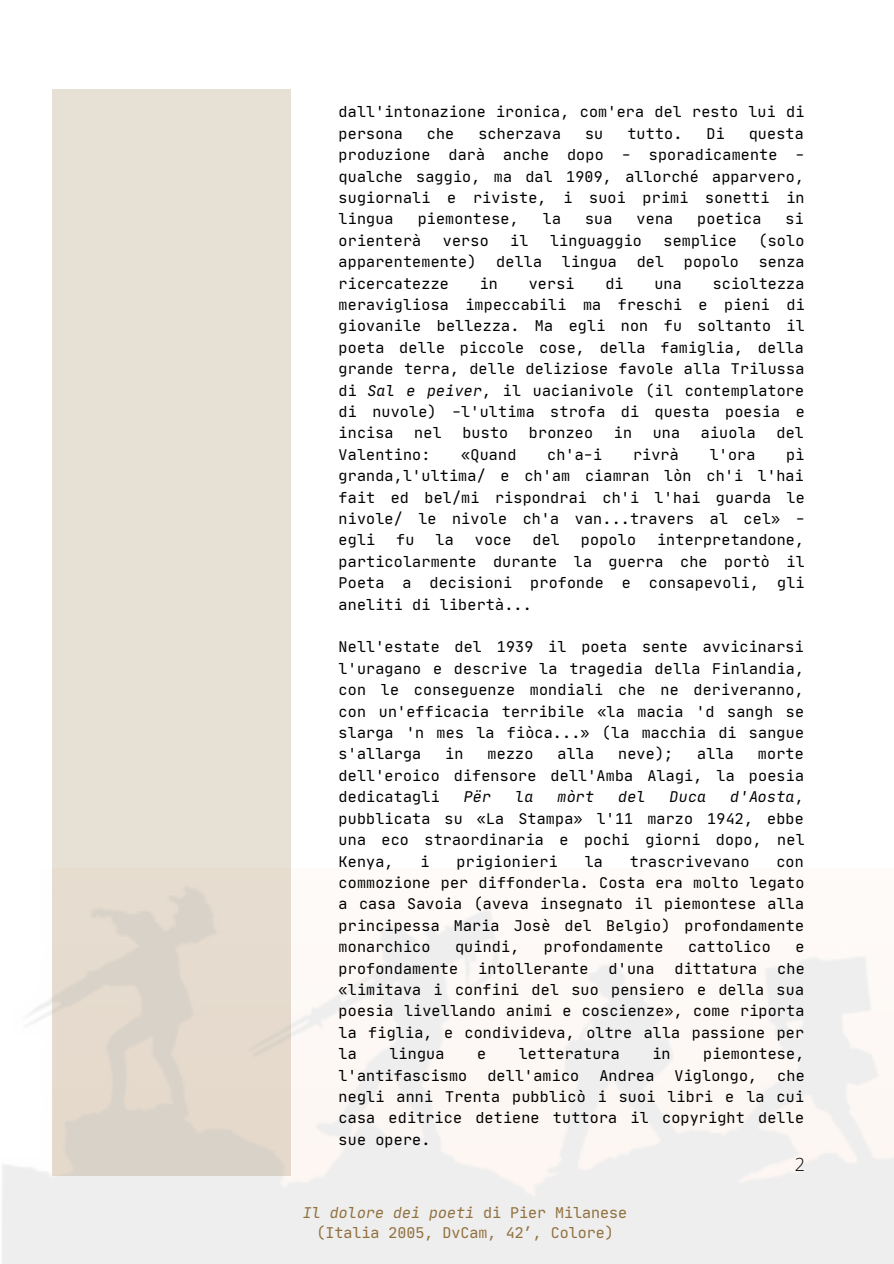
<style>
.page{position:relative;width:894px;height:1264px;background:#fff}
.page>*{position:absolute;margin:0;border:0;box-sizing:border-box;transform-origin:0 0}
.t1{font:300 18px "Open Sans";color:#000}
.t2{font:15px/21.5px "Jet Brains Mono";letter-spacing:.015em;color:#000;text-align:justify}
.t3{font:italic 15px "Jet Brains Mono";color:#91703e}
.t4{font:15px "Jet Brains Mono";color:#91703e}
.t5{font:italic 15px "Jet Brains Mono";letter-spacing:.015em;color:#000}
.s1{font-style:italic}
.s2{font-style:normal}
</style>
<div class="page">
<div style="left:52px;top:89px;width:239px;height:1086px;background:linear-gradient(to right,#e5ddd2,#e6ded3)"></div>
<p class="t2" style="left:338px;top:101px;width:467px">dall'intonazione ironica, com'era del resto lui di persona</p>
<p class="t2" style="left:427px;top:122px;width:29px">che</p>
<p class="t2" style="left:478px;top:122px;width:84px">scherzava</p>
<p class="t2" style="left:585px;top:122px;width:20px">su</p>
<p class="t2" style="left:627px;top:122px;width:57px">tutto.</p>
<p class="t2" style="left:706px;top:122px;width:20px">Di</p>
<p class="t2" style="left:338px;top:122px;width:467px;text-indent:410px">questa produzione darà anche dopo - sporadicamente - qualche saggio, ma dal 1909, allorché apparvero, sugiornali e riviste, i suoi primi sonetti in lingua</p>
<p class="t2" style="left:417px;top:208px;width:102px">piemontese,</p>
<p class="t2" style="left:542px;top:208px;width:20px">la</p>
<p class="t2" style="left:585px;top:208px;width:29px">sua</p>
<p class="t2" style="left:636px;top:208px;width:38px">vena</p>
<p class="t2" style="left:697px;top:208px;width:66px">poetica</p>
<p class="t2" style="left:785px;top:208px;width:20px">si</p>
<p class="t2" style="left:338px;top:229px;width:84px">orienterà</p>
<p class="t2" style="left:442px;top:229px;width:47px">verso</p>
<p class="t2" style="left:510px;top:229px;width:20px">il</p>
<p class="t2" style="left:550px;top:229px;width:93px">linguaggio</p>
<p class="t2" style="left:663px;top:229px;width:75px">semplice</p>
<p class="t2" style="left:758px;top:229px;width:47px">(solo</p>
<p class="t2" style="left:338px;top:251px;width:139px">apparentemente)</p>
<p class="t2" style="left:496px;top:251px;width:47px">della</p>
<p class="t2" style="left:561px;top:251px;width:57px">lingua</p>
<p class="t2" style="left:636px;top:251px;width:29px">del</p>
<p class="t2" style="left:683px;top:251px;width:57px">popolo</p>
<p class="t2" style="left:758px;top:251px;width:47px">senza</p>
<p class="t2" style="left:338px;top:272px;width:112px">ricercatezze</p>
<p class="t2" style="left:479px;top:272px;width:20px">in</p>
<p class="t2" style="left:528px;top:272px;width:47px">versi</p>
<p class="t2" style="left:605px;top:272px;width:20px">di</p>
<p class="t2" style="left:654px;top:272px;width:29px">una</p>
<p class="t2" style="left:338px;top:272px;width:467px;text-indent:374px">scioltezza meravigliosa impeccabili ma freschi e pieni di giovanile bellezza. Ma egli non fu soltanto il poeta delle piccole cose, della famiglia, della grande terra, delle deliziose favole alla Trilussa di <span class="s1">Sal e peiver</span>, il uacianivole (il contemplatore di nuvole) -l'ultima strofa di questa poesia e incisa</p>
<p class="t2" style="left:414px;top:422px;width:29px">nel</p>
<p class="t2" style="left:462px;top:422px;width:47px">busto</p>
<p class="t2" style="left:528px;top:422px;width:66px">bronzeo</p>
<p class="t2" style="left:613px;top:422px;width:20px">in</p>
<p class="t2" style="left:652px;top:422px;width:29px">una</p>
<p class="t2" style="left:700px;top:422px;width:57px">aiuola</p>
<p class="t2" style="left:776px;top:422px;width:29px">del</p>
<p class="t2" style="left:338px;top:443px;width:93px">Valentino:</p>
<p class="t2" style="left:461px;top:443px;width:57px">«Quand</p>
<p class="t2" style="left:547px;top:443px;width:57px">ch'a-i</p>
<p class="t2" style="left:632px;top:443px;width:47px">rivrà</p>
<p class="t2" style="left:709px;top:443px;width:47px">l'ora</p>
<p class="t2" style="left:338px;top:443px;width:467px;text-indent:447px">pì granda,l'ultima/ e ch'am ciamran lòn ch'i l'hai fait ed bel/mi rispondrai ch'i l'hai guarda le nivole/ le nivole ch'a van...travers al cel» - egli</p>
<p class="t2" style="left:338px;top:529px;width:467px;text-indent:318px">interpretandone, particolarmente durante la guerra che portò il Poeta a decisioni profonde e consapevoli, gli aneliti di libertà...</p>
<p class="t2" style="left:338px;top:636px;width:467px">Nell'estate del 1939 il poeta sente avvicinarsi l'uragano e descrive la tragedia della Finlandia, con le conseguenze mondiali che ne deriveranno, con un'efficacia terribile «la macia 'd sangh se slarga 'n mes la fiòca...» (la macchia di sangue s'allarga</p>
<p class="t2" style="left:396px;top:529px;width:20px">fu</p>
<p class="t2" style="left:435px;top:529px;width:20px">la</p>
<p class="t2" style="left:474px;top:529px;width:38px">voce</p>
<p class="t2" style="left:532px;top:529px;width:29px">del</p>
<p class="t2" style="left:580px;top:529px;width:57px">popolo</p>
<p class="t2" style="left:445px;top:743px;width:20px">in</p>
<p class="t2" style="left:487px;top:743px;width:47px">mezzo</p>
<p class="t2" style="left:557px;top:743px;width:38px">alla</p>
<p class="t2" style="left:618px;top:743px;width:57px">neve);</p>
<p class="t2" style="left:697px;top:743px;width:38px">alla</p>
<p class="t2" style="left:338px;top:743px;width:467px;text-indent:419px">morte dell'eroico difensore dell'Amba Alagi, la poesia dedicatagli</p>
<p class="t5" style="left:463px;top:787px;width:29px">Për</p>
<p class="t5" style="left:515px;top:787px;width:20px">la</p>
<p class="t5" style="left:557px;top:787px;width:38px">mòrt</p>
<p class="t5" style="left:618px;top:787px;width:29px">del</p>
<p class="t5" style="left:669px;top:787px;width:38px">Duca</p>
<p class="t2" style="left:338px;top:786px;width:467px;text-indent:391px"><span class="s1">d'Aosta</span>, pubblicata su «La Stampa» l'11 marzo 1942, ebbe una eco straordinaria e pochi giorni dopo, nel Kenya,</p>
<p class="t2" style="left:420px;top:850px;width:11px">i</p>
<p class="t2" style="left:456px;top:850px;width:102px">prigionieri</p>
<p class="t2" style="left:584px;top:850px;width:20px">la</p>
<p class="t2" style="left:629px;top:850px;width:121px">trascrivevano</p>
<p class="t2" style="left:338px;top:850px;width:467px;text-indent:437px">con commozione per diffonderla. Costa era molto legato a casa Savoia (aveva insegnato il piemontese alla principessa Maria Josè del Belgio) profondamente monarchico</p>
<p class="t2" style="left:455px;top:935px;width:66px">quindi,</p>
<p class="t2" style="left:544px;top:935px;width:121px">profondamente</p>
<p class="t2" style="left:688px;top:935px;width:84px">cattolico</p>
<p class="t2" style="left:795px;top:935px;width:11px">e</p>
<p class="t2" style="left:338px;top:957px;width:121px">profondamente</p>
<p class="t2" style="left:478px;top:957px;width:112px">intollerante</p>
<p class="t2" style="left:608px;top:957px;width:47px">d'una</p>
<p class="t2" style="left:674px;top:957px;width:84px">dittatura</p>
<p class="t2" style="left:338px;top:957px;width:467px;text-indent:438px">che «limitava i confini del suo pensiero e della sua poesia livellando animi e coscienze», come riporta la figlia, e condivideva, oltre alla passione per la</p>
<p class="t2" style="left:389px;top:1042px;width:57px">lingua</p>
<p class="t2" style="left:477px;top:1042px;width:11px">e</p>
<p class="t2" style="left:518px;top:1042px;width:102px">letteratura</p>
<p class="t2" style="left:652px;top:1042px;width:20px">in</p>
<p class="t2" style="left:703px;top:1042px;width:102px">piemontese,</p>
<p class="t2" style="left:338px;top:1064px;width:130px">l'antifascismo</p>
<p class="t2" style="left:487px;top:1064px;width:93px">dell'amico</p>
<p class="t2" style="left:599px;top:1064px;width:57px">Andrea</p>
<p class="t2" style="left:674px;top:1064px;width:84px">Viglongo,</p>
<p class="t2" style="left:338px;top:1064px;width:467px;text-indent:438px">che negli anni Trenta pubblicò i suoi libri e la cui casa editrice detiene tuttora il copyright delle sue opere.</p>
<p class="t1" style="left:794px;top:1151px;width:12px">2</p>
<p class="t3" style="left:303px;top:1203px;width:326px">Il dolore dei poeti <span class="s2">di Pier Milanese</span></p>
<p class="t4" style="left:316px;top:1223px;width:299px">(Italia 2005, DvCam, 42′, Colore)</p>
</div>
